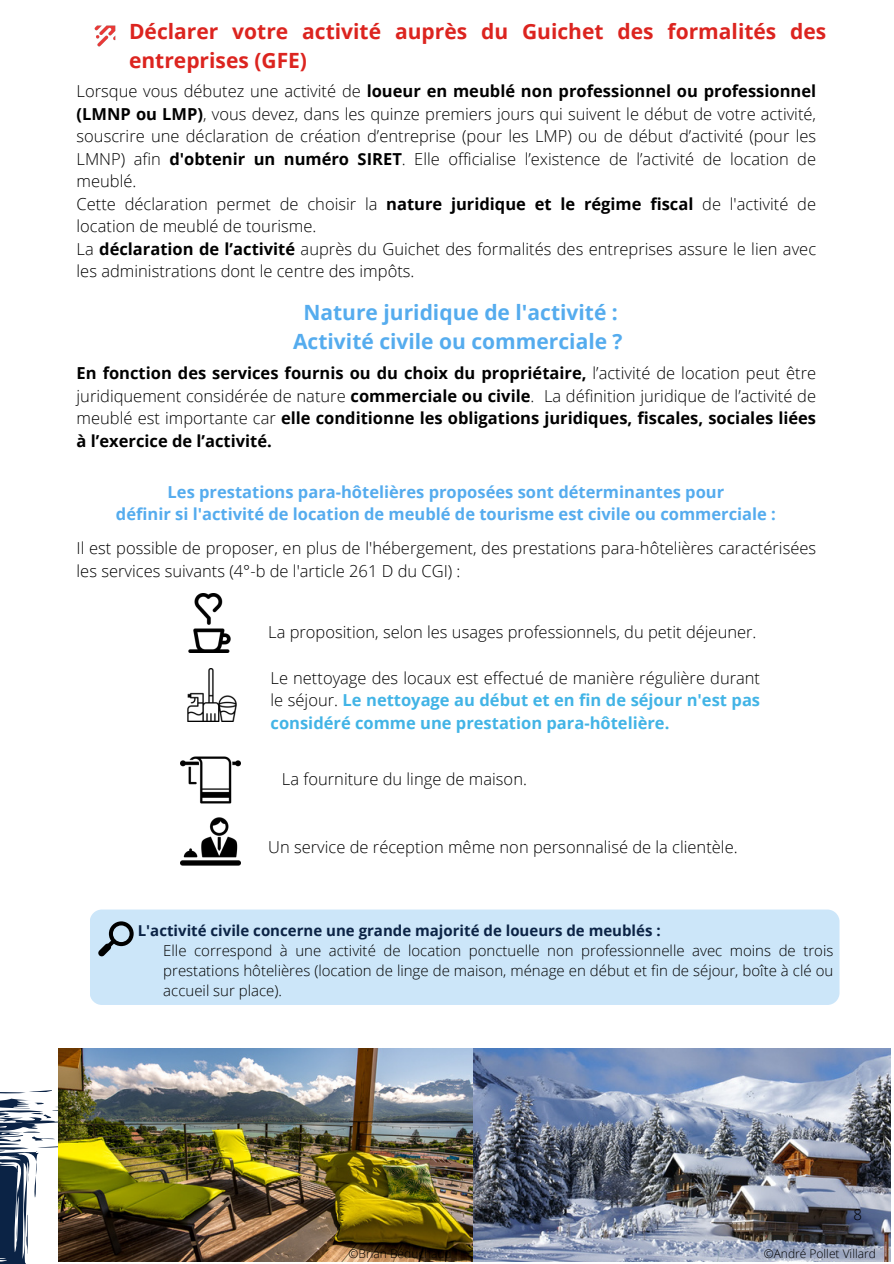
<style>
.page{position:relative;width:894px;height:1264px;background:#fff}
.page>*{position:absolute;margin:0;border:0;box-sizing:border-box;transform-origin:0 0}
.t1{font:700 21px/29.2px "Open Sans";color:#dc241f}
.t2{font:700 21px/29.2px "Open Sans";color:#55acee;text-align:center}
.t3{font:300 16.5px/22.5px "Open Sans";color:#000}
.t4{font:700 16.5px/22.5px "Open Sans";color:#000;text-align:justify}
.t5{font:700 16.5px/22.5px "Open Sans";color:#42b4e6;text-align:justify}
.t6{font:700 16.5px/22.5px "Open Sans";color:#55acee;text-align:center}
.t7{font:300 15px/20.2px "Open Sans";color:#000}
.t8{font:300 12px "Open Sans";color:#000}
.s1{font-weight:700}
.s2{font-weight:300}
.s3{font-weight:300;color:#000}
.s4{font-weight:700;color:#0b2345}
</style>
<div class="page">
<img style="left:188px;top:593px;width:43px;height:60px">
<img style="left:187px;top:668px;width:50px;height:53px">
<img style="left:181px;top:756px;width:59px;height:110px">
<img style="left:94px;top:25px;width:22px;height:21px">
<img style="left:58px;top:1048px;width:831px;height:213px">
<div style="left:90px;top:909px;width:749px;height:95px;background:#cce6f9;border-radius:12px"></div>
<svg style="left:99px;top:921px;width:35px;height:35px"></svg>
<svg style="left:0;top:1074px;width:91px;height:189px"></svg>
<p class="t1" style="left:129px;top:16px;width:698px">Déclarer votre activité auprès du Guichet des formalités des entreprises (GFE)</p>
<h3 class="t3" style="left:77px;top:80px;width:740px">Lorsque vous débutez une activité de <span class="s1">loueur en meublé non professionnel ou professionnel (LMNP ou LMP)</span>, vous devez, dans les quinze premiers jours qui suivent le début de votre activité, souscrire une déclaration de création d’entreprise (pour les LMP) ou de début d’activité (pour les LMNP) afin <span class="s1">d'obtenir un numéro SIRET</span>. Elle officialise l’existence de l’activité de location de meublé.<br>Cette déclaration permet de choisir la <span class="s1">nature juridique et le régime fiscal</span> de l'activité de location de meublé de tourisme.<br>La <span class="s1">déclaration de l’activité</span> auprès du Guichet des formalités des entreprises assure le lien avec les administrations dont le centre des impôts.</h3>
<h3 class="t2" style="left:293px;top:297px;width:331px">Nature juridique de l'activité :<br>Activité civile ou commerciale ?</h3>
<h3 class="t4" style="left:77px;top:361px;width:740px">En fonction des services fournis ou du choix du propriétaire, <span class="s2">l’activité de location peut être juridiquement considérée de nature</span> commerciale ou civile<span class="s2">. La définition juridique de l’activité de meublé est importante car</span> elle conditionne les obligations juridiques, fiscales, sociales liées à l’exercice de l’activité.</h3>
<h1 class="t6" style="left:116px;top:480px;width:661px">Les prestations para-hôtelières proposées sont déterminantes pour<br>définir si l'activité de location de meublé de tourisme est civile ou commerciale :</h1>
<p class="t3" style="left:77px;top:536px;width:740px">Il est possible de proposer, en plus de l'hébergement, des prestations para-hôtelières caractérisées les services suivants (4°-b de l'article 261 D du CGI) :</p>
<h3 class="t3" style="left:268px;top:620px;width:489px">La proposition, selon les usages professionnels, du petit déjeuner.</h3>
<h1 class="t5" style="left:270px;top:666px;width:491px"><span class="s3">Le nettoyage des locaux est effectué de manière régulière durant le séjour.</span> Le nettoyage au début et en fin de séjour n'est pas considéré comme une prestation para-hôtelière.</h1>
<h3 class="t3" style="left:282px;top:767px;width:246px">La fourniture du linge de maison.</h3>
<h2 class="t3" style="left:268px;top:835px;width:471px">Un service de réception même non personnalisé de la clientèle.</h2>
<p class="t7" style="left:163px;top:919px;width:671px;text-indent:-25px"><span class="s4">L'activité civile concerne une grande majorité de loueurs de meublés :<br></span>Elle correspond à une activité de location ponctuelle non professionnelle avec moins de trois prestations hôtelières (location de linge de maison, ménage en début et fin de séjour, boîte à clé ou accueil sur place).</p>
<p class="t7" style="left:853px;top:1204px;width:10px">8</p>
<p class="t8" style="left:348px;top:1245px;width:105px">©Brian Béduchaud</p>
<h3 class="t8" style="left:763px;top:1245px;width:114px">©André Pollet Villard</h3>
</div>
